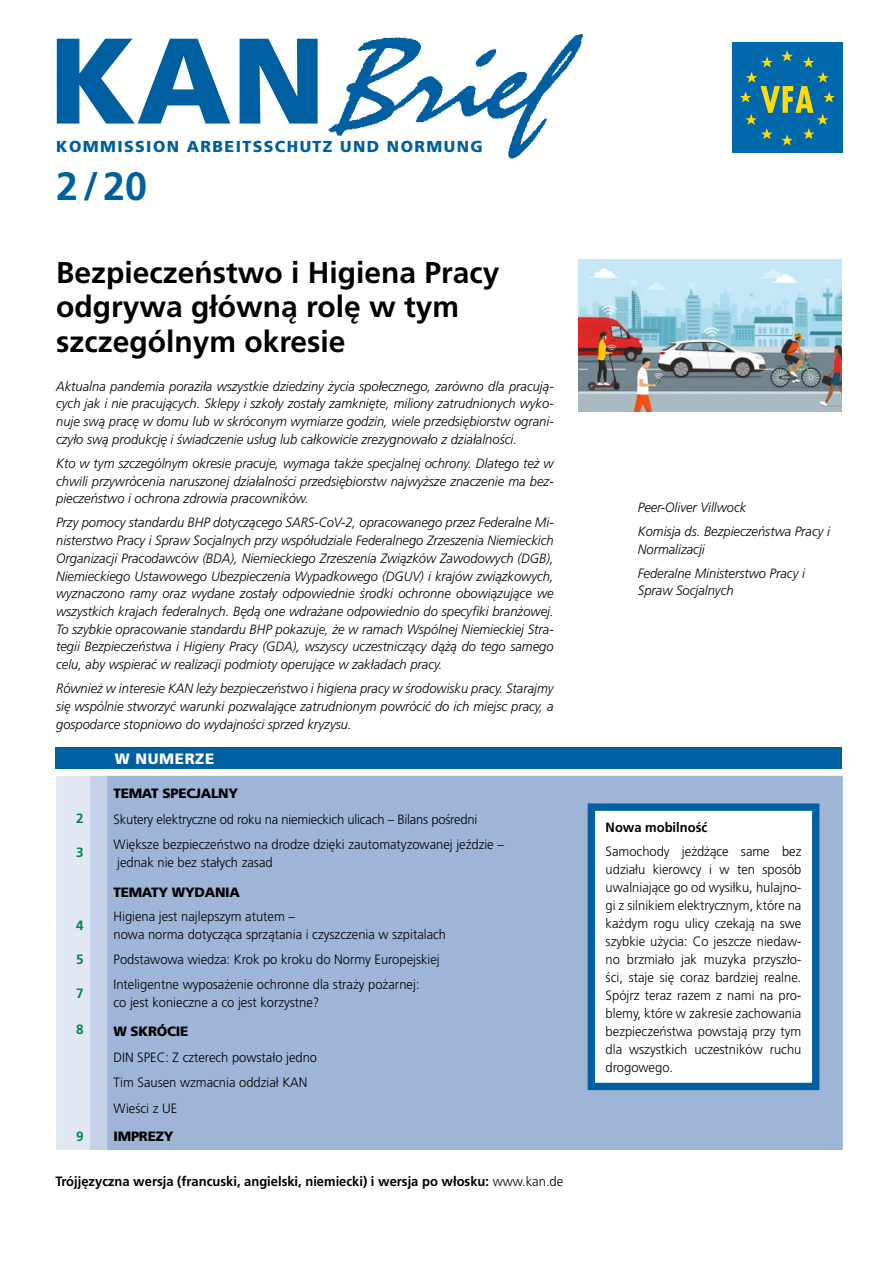
<style>
.page{position:relative;width:893px;height:1263px;background:#fff}
.page>*{position:absolute;margin:0;border:0;box-sizing:border-box;transform-origin:0 0}
.t1{font:900 121.65px "Frutiger CE";color:#005fa0}
.t2{font:700 39.45px "Frutiger CE";color:#005fa0}
.t3{font:700 30px/34.5px "Frutiger CE";color:#000}
.t4{font:900 15.9px "Frutiger CE";letter-spacing:.09em;color:#005fa0}
.t5{font:900 15px "Frutiger CE";letter-spacing:.04em;color:#fff}
.t6{font:italic 300 13.5px/17.7px "Frutiger CE";color:#000;text-align:justify;scale:.96 1}
.t7{font:300 13.5px/18px "Frutiger CE";color:#000;scale:.96 1}
.t8{font:700 13.5px "Frutiger CE";color:#000;scale:.96 1}
.t9{font:900 13.5px "Frutiger CE";letter-spacing:-.02em;color:#000}
.t10{font:700 13.5px "Frutiger CE";color:#008745}
.s1{font-weight:300}
</style>
<div class="page">
<div style="left:732px;top:43px;width:111px;height:110px;background:#0068ab"></div>
<svg style="left:740px;top:50px;width:95px;height:95px"></svg>
<img style="left:328px;top:34px;width:255px;height:125px">
<div style="left:55px;top:747px;width:787px;height:21px;background:#005fa0"></div>
<svg style="left:56px;top:776px;width:51px;height:374px;background:#d7e0ef"></svg>
<div style="left:107px;top:776px;width:736px;height:374px;background:#9eb5d7"></div>
<div style="left:591px;top:807px;width:225px;height:279px;background:#fff"></div>
<div style="left:588px;top:803px;width:231px;height:287px;border:7px solid #005fa0"></div>
<img style="left:578px;top:259px;width:264px;height:152px">
<h1 class="t1" style="left:49px;top:8px;width:278px">KAN</h1>
<p class="t4" style="left:56px;top:137px;width:428px">KOMMISSION ARBEITSSCHUTZ UND NORMUNG</p>
<h2 class="t2" style="left:56px;top:163px;width:93px">2/20</h2>
<h3 class="t3" style="left:56px;top:255px;width:445px">Bezpieczeństwo i Higiena Pracy odgrywa główną rolę w tym szczególnym okresie</h3>
<p class="t6" style="left:56px;top:377px;width:520px">Aktualna pandemia poraziła wszystkie dziedziny życia społecznego, zarówno dla pracują&shy;cych jak i nie pracujących. Sklepy i szkoły zostały zamknięte, miliony zatrudnionych wyko&shy;nuje swą pracę w domu lub w skróconym wymiarze godzin, wiele przedsiębiorstw ograni&shy;czyło swą produkcję i świadczenie usług lub całkowicie zrezygnowało z działalności.</p>
<p class="t6" style="left:56px;top:454px;width:520px">Kto w tym szczególnym okresie pracuje, wymaga także specjalnej ochrony. Dlatego też w chwili przywrócenia naruszonej działalności przedsiębiorstw najwyższe znaczenie ma bez&shy;pieczeństwo i ochrona zdrowia pracowników.</p>
<p class="t6" style="left:56px;top:514px;width:520px">Przy pomocy standardu BHP dotyczącego SARS-CoV-2, opracowanego przez Federalne Mi&shy;nisterstwo Pracy i Spraw Socjalnych przy współudziale Federalnego Zrzeszenia Niemieckich Organizacji Pracodawców (BDA), Niemieckiego Zrzeszenia Związków Zawodowych (DGB), Niemieckiego Ustawowego Ubezpieczenia Wypadkowego (DGUV) i krajów związkowych, wyznaczono ramy oraz wydane zostały odpowiednie środki ochronne obowiązujące we wszystkich krajach federalnych. Będą one wdrażane odpowiednio do specyfiki branżowej.<br>To szybkie opracowanie standardu BHP pokazuje, że w ramach Wspólnej Niemieckiej Stra&shy;tegii Bezpieczeństwa i Higieny Pracy (GDA), wszyscy uczestniczący dążą do tego samego celu, aby wspierać w realizacji podmioty operujące w zakładach pracy.</p>
<p class="t6" style="left:56px;top:679px;width:520px">Również w interesie KAN leży bezpieczeństwo i higiena pracy w środowisku pracy. Starajmy się wspólnie stworzyć warunki pozwalające zatrudnionym powrócić do ich miejsc pracy, a gospodarce stopniowo do wydajności sprzed kryzysu.</p>
<p class="t5" style="left:115px;top:749px;width:101px">W NUMERZE</p>
<p class="t9" style="left:114px;top:785px;width:126px">TEMAT SPECJALNY</p>
<p class="t10" style="left:76px;top:811px;width:9px">2</p>
<p class="t7" style="left:114px;top:810px;width:380px">Skutery elektryczne od roku na niemieckich ulicach – Bilans pośredni</p>
<p class="t10" style="left:76px;top:845px;width:9px">3</p>
<p class="t7" style="left:114px;top:835px;width:408px">Większe bezpieczeństwo na drodze dzięki zautomatyzowanej jeździe – jednak nie bez stałych zasad</p>
<p class="t9" style="left:114px;top:884px;width:128px">TEMATY WYDANIA</p>
<p class="t10" style="left:76px;top:917px;width:9px">4</p>
<p class="t7" style="left:114px;top:907px;width:348px">Higiena jest najlepszym atutem –<br>nowa norma dotycząca sprzątania i czyszczenia w szpitalach</p>
<p class="t10" style="left:76px;top:951px;width:9px">5</p>
<p class="t7" style="left:114px;top:950px;width:341px">Podstawowa wiedza: Krok po kroku do Normy Europejskiej</p>
<p class="t10" style="left:76px;top:985px;width:9px">7</p>
<p class="t7" style="left:114px;top:975px;width:320px">Inteligentne wyposażenie ochronne dla straży pożarnej: co jest konieczne a co jest korzystne?</p>
<p class="t10" style="left:76px;top:1021px;width:9px">8</p>
<p class="t9" style="left:114px;top:1023px;width:76px">W SKRÓCIE</p>
<p class="t7" style="left:114px;top:1044px;width:214px;line-height:25.5px">DIN SPEC: Z czterech powstało jedno<br>Tim Sausen wzmacnia oddział KAN<br>Wieści z UE</p>
<p class="t10" style="left:76px;top:1128px;width:9px">9</p>
<p class="t9" style="left:114px;top:1128px;width:61px">IMPREZY</p>
<p class="t8" style="left:55px;top:1174px;width:530px">Trójjęzyczna wersja (francuski, angielski, niemiecki) i wersja po włosku: <span class="s1">www.kan.de</span></p>
<p class="t6" style="left:638px;top:495px;width:202px;line-height:24.2px">Peer-Oliver Villwock<br>Komisja ds. Bezpieczeństwa Pracy i</p>
<p class="t6" style="left:638px;top:537px;width:175px;line-height:24.2px">Normalizacji<br>Federalne Ministerstwo Pracy i</p>
<p class="t6" style="left:638px;top:582px;width:101px">Spraw Socjalnych</p>
<p class="t8" style="left:606px;top:819px;width:107px">Nowa mobilność</p>
<p class="t7" style="left:606px;top:842px;width:205px;text-align:justify">Samochody jeżdżące same bez udziału kierowcy i w ten sposób uwalniające go od wysiłku, hulajno&shy;gi z silnikiem elektrycznym, które na każdym rogu ulicy czekają na swe szybkie użycia: Co jeszcze niedaw&shy;no brzmiało jak muzyka przyszło&shy;ści, staje się coraz bardziej realne.<br>Spójrz teraz razem z nami na pro&shy;blemy, które w zakresie zachowania bezpieczeństwa powstają przy tym dla wszystkich uczestników ruchu drogowego.</p>
</div>
